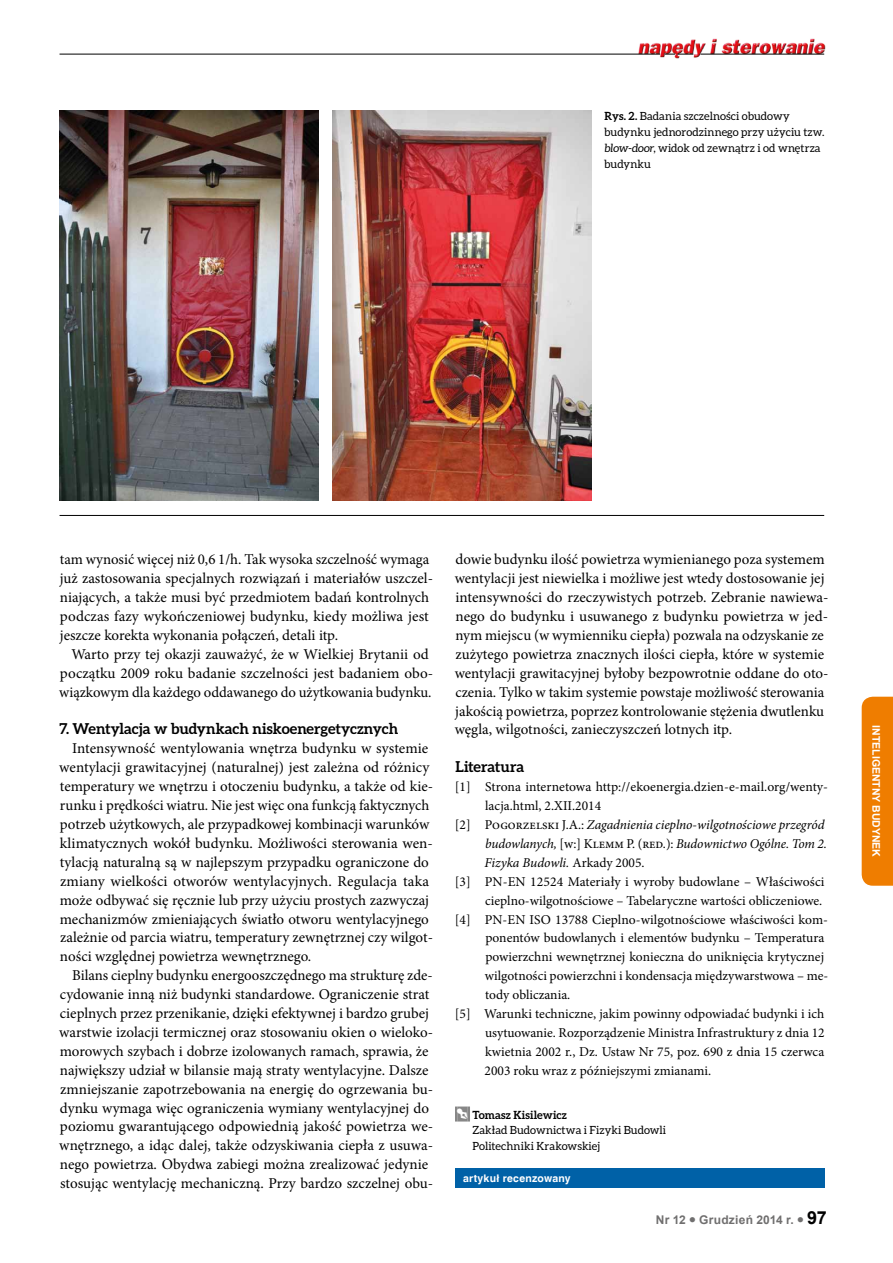
<style>
.page{position:relative;width:893px;height:1263px;background:#fff}
.page>*{position:absolute;margin:0;border:0;box-sizing:border-box;transform-origin:0 0}
.t1{font:15px/18.9px "Minion Pro";color:#000}
.t2{font:700 15px "Aleo";letter-spacing:-.005em;color:#000}
.t3{font:13.5px "Minion Pro";color:#000}
.t4{font:italic 13.5px "Minion Pro";letter-spacing:-.005em;color:#000}
.t5{font:700 12px "Arial";letter-spacing:.02em;color:#706f6f}
.t6{font:11.25px/15.9px "Aleo";letter-spacing:.01em;color:#000}
.t7{font:700 11.25px "Aleo";letter-spacing:.01em;color:#000}
.t8{font:700 10.5px "Arial";color:#fff}
.t9{font:700 10.5px "Switzerland";letter-spacing:.02em;color:#fff}
.s1{font-weight:700}
.s2{font-style:italic}
.s3{font-style:normal}
.s4{font-size:18px;color:#000}
</style>
<div class="page">
<img style="left:636px;top:38px;width:190px;height:21px">
<hr style="left:60px;top:54px;width:600px;height:1px;background:#000">
<svg style="left:665px;top:54px;width:28px;height:1px"></svg>
<hr style="left:700px;top:54px;width:124px;height:1px;background:#000">
<div style="left:862px;top:697px;width:31px;height:189px;background:#ef7d00"></div>
<img style="left:60px;top:111px;width:259px;height:390px">
<img style="left:332px;top:111px;width:259px;height:390px">
<hr style="left:60px;top:515px;width:764px;height:1px;background:#000">
<div style="left:455px;top:1169px;width:370px;height:19px;background:#0061a7"></div>
<svg style="left:455px;top:1106px;width:15px;height:15px"></svg>
<p class="t6" style="left:604px;top:108px;width:222px"><span class="s1">Rys. 2.</span> Badania szczelności obudowy budynku jednorodzinnego przy użyciu tzw. <span class="s2">blow-door</span>, widok od zewnątrz i od wnętrza budynku</p>
<p class="t1" style="left:60px;top:550px;width:375px">tam wynosić więcej niż 0,6 1/h. Tak wysoka szczelność wymaga już zastosowania specjalnych rozwiązań i materiałów uszczel&shy;niających, a także musi być przedmiotem badań kontrolnych podczas fazy wykończeniowej budynku, kiedy możliwa jest jeszcze korekta wykonania połączeń, detali itp.</p>
<p class="t1" style="left:59px;top:645px;width:375px;text-align:center">Warto przy tej okazji zauważyć, że w Wielkiej Brytanii od początku 2009 roku badanie szczelności jest badaniem obo&shy;wiązkowym dla każdego oddawanego do użytkowania budynku.</p>
<p class="t2" style="left:59px;top:720px;width:340px">7. Wentylacja w budynkach niskoenergetycznych</p>
<p class="t1" style="left:59px;top:739px;width:375px;text-indent:13px">Intensywność wentylowania wnętrza budynku w systemie wentylacji grawitacyjnej (naturalnej) jest zależna od różnicy temperatury we wnętrzu i otoczeniu budynku, a także od kie&shy;runku i prędkości wiatru. Nie jest więc ona funkcją faktycznych potrzeb użytkowych, ale przypadkowej kombinacji warunków klimatycznych wokół budynku. Możliwości sterowania wen&shy;tylacją naturalną są w najlepszym przypadku ograniczone do zmiany wielkości otworów wentylacyjnych. Regulacja taka może odbywać się ręcznie lub przy użyciu prostych zazwyczaj mechanizmów zmieniających światło otworu wentylacyjnego zależnie od parcia wiatru, temperatury zewnętrznej czy wilgot&shy;ności względnej powietrza wewnętrznego.</p>
<p class="t1" style="left:59px;top:966px;width:375px;text-indent:13px">Bilans cieplny budynku energooszczędnego ma strukturę zde&shy;cydowanie inną niż budynki standardowe. Ograniczenie strat cieplnych przez przenikanie, dzięki efektywnej i bardzo grubej warstwie izolacji termicznej oraz stosowaniu okien o wieloko&shy;morowych szybach i dobrze izolowanych ramach, sprawia, że największy udział w bilansie mają straty wentylacyjne. Dalsze zmniejszanie zapotrzebowania na energię do ogrzewania bu&shy;dynku wymaga więc ograniczenia wymiany wentylacyjnej do poziomu gwarantującego odpowiednią jakość powietrza we&shy;wnętrznego, a idąc dalej, także odzyskiwania ciepła z usuwa&shy;nego powietrza. Obydwa zabiegi można zrealizować jedynie stosując wentylację mechaniczną. Przy bardzo szczelnej obu-</p>
<p class="t1" style="left:455px;top:550px;width:375px">dowie budynku ilość powietrza wymienianego poza systemem wentylacji jest niewielka i możliwe jest wtedy dostosowanie jej intensywności do rzeczywistych potrzeb. Zebranie nawiewa&shy;nego do budynku i usuwanego z budynku powietrza w jed&shy;nym miejscu (w wymienniku ciepła) pozwala na odzyskanie ze zużytego powietrza znacznych ilości ciepła, które w systemie wentylacji grawitacyjnej byłoby bezpowrotnie oddane do oto&shy;czenia. Tylko w takim systemie powstaje możliwość sterowania jakością powietrza, poprzez kontrolowanie stężenia dwutlenku węgla, wilgotności, zanieczyszczeń lotnych itp.</p>
<p class="t2" style="left:455px;top:758px;width:70px">Literatura</p>
<p class="t3" style="left:455px;top:778px;width:375px">[1] Strona internetowa http://ekoenergia.dzien-e-mail.org/wenty-</p>
<p class="t3" style="left:485px;top:797px;width:118px">lacja.html, 2.XII.2014</p>
<p class="t4" style="left:455px;top:815px;width:371px"><span class="s3">[2] Pogorzelski J.A.:</span> Zagadnienia cieplno-wilgotnościowe przegród</p>
<p class="t4" style="left:485px;top:834px;width:343px">budowlanych, <span class="s3">[w:] Klemm P. (red.):</span> Budownictwo Ogólne. Tom 2.</p>
<p class="t4" style="left:484px;top:853px;width:162px">Fizyka Budowli. <span class="s3">Arkady 2005.</span></p>
<p class="t3" style="left:455px;top:872px;width:371px">[3] PN-EN 12524 Materiały i wyroby budowlane – Właściwości</p>
<p class="t3" style="left:485px;top:891px;width:338px">cieplno-wilgotnościowe – Tabelaryczne wartości obliczeniowe.</p>
<p class="t3" style="left:455px;top:910px;width:375px">[4] PN-EN ISO 13788 Cieplno-wilgotnościowe właściwości kom-</p>
<p class="t3" style="left:485px;top:929px;width:341px">ponentów budowlanych i elementów budynku – Temperatura</p>
<p class="t3" style="left:485px;top:948px;width:340px">powierzchni wewnętrznej konieczna do uniknięcia krytycznej</p>
<p class="t3" style="left:485px;top:967px;width:345px">wilgotności powierzchni i kondensacja międzywarstwowa – me-</p>
<p class="t3" style="left:485px;top:986px;width:87px">tody obliczania.</p>
<p class="t3" style="left:455px;top:1005px;width:371px">[5] Warunki techniczne, jakim powinny odpowiadać budynki i ich</p>
<p class="t3" style="left:485px;top:1023px;width:341px">usytuowanie. Rozporządzenie Ministra Infrastruktury z dnia 12</p>
<p class="t3" style="left:485px;top:1042px;width:341px">kwietnia 2002 r., Dz. Ustaw Nr 75, poz. 690 z dnia 15 czerwca</p>
<p class="t3" style="left:485px;top:1061px;width:228px">2003 roku wraz z późniejszymi zmianami.</p>
<p class="t7" style="left:472px;top:1108px;width:96px">Tomasz Kisilewicz</p>
<p class="t6" style="left:472px;top:1122px;width:195px">Zakład Budownictwa i Fizyki Budowli<br>Politechniki Krakowskiej</p>
<p class="t9" style="left:463px;top:1171px;width:109px">artykuł recenzowany</p>
<p class="t5" style="left:656px;top:1212px;width:172px">Nr 12 ● Grudzień 2014 r. ● <span class="s4">97</span></p>
<p class="t8" style="left:883px;top:725px;width:133px;rotate:90deg">INTELIGENTNY BUDYNEK</p>
</div>
